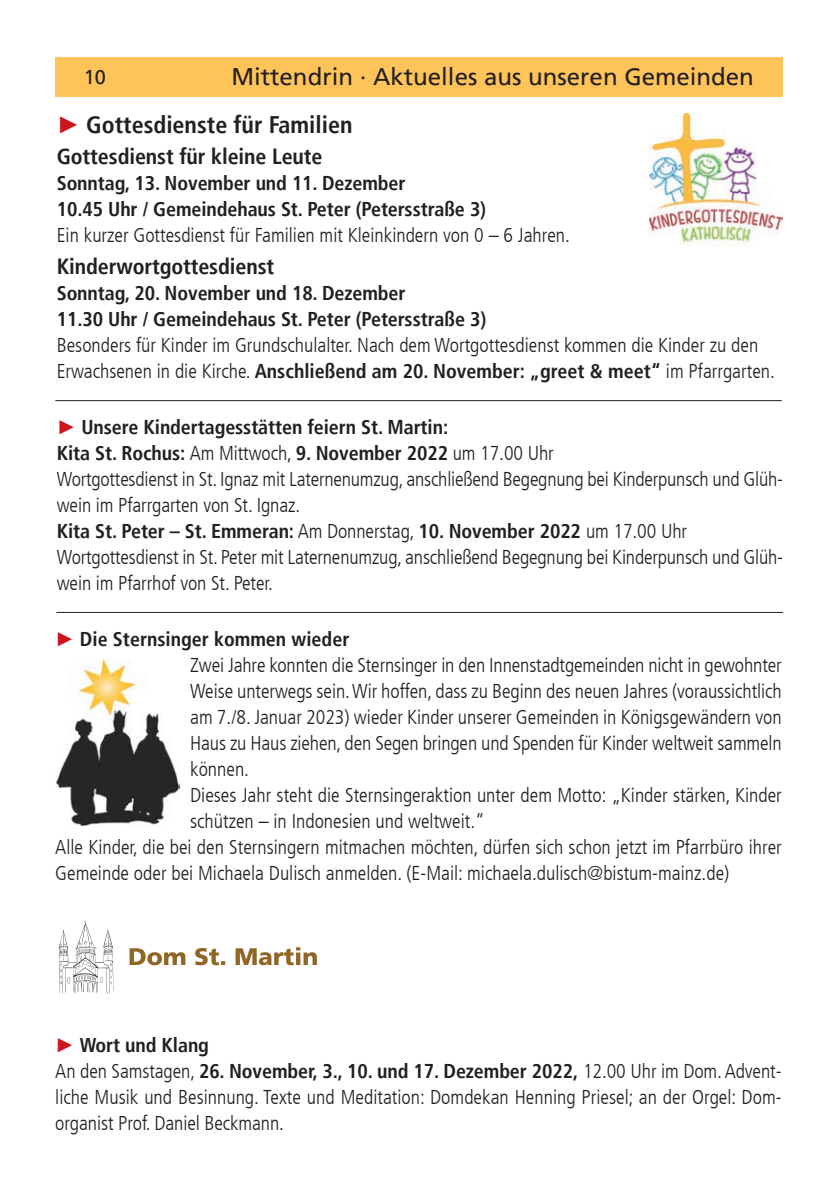
<style>
.page{position:relative;width:840px;height:1191px;background:#fff}
.page>*{position:absolute;margin:0;border:0;box-sizing:border-box;transform-origin:0 0}
.t1{font:24px "Frutiger LT";color:#231f20}
.t2{font:700 condensed 24px "Frutiger LT";color:#231f20}
.t3{font:700 condensed 22px "Frutiger LT";letter-spacing:-.005em;color:#231f20}
.t4{font:300 condensed 20px/26px "Frutiger LT";color:#231f20}
.t5{font:700 condensed 20px/26px "Frutiger LT";letter-spacing:-.005em;color:#231f20}
.t6{font:20px "Frutiger LT";color:#231f20}
.s1{font-family:"Arial";font-weight:400;font-stretch:normal;color:#cd151d}
.s2{font-weight:300}
.s3{font-weight:700}
</style>
<div class="page">
<svg style="left:129px;top:947px;width:188px;height:18px"></svg>
<img style="left:58px;top:920px;width:56px;height:73px">
<hr style="left:55px;top:400px;width:726px;height:1px;background:#231f20">
<img style="left:649px;top:113px;width:133px;height:133px">
<hr style="left:56px;top:612px;width:726px;height:1px;background:#231f20">
<div style="left:55px;top:57px;width:726px;height:39px;background:#fec459"></div>
<img style="left:56px;top:659px;width:123px;height:168px">
<p class="t6" style="left:84px;top:66px;width:24px">10</p>
<p class="t1" style="left:231px;top:62px;width:523px">Mittendrin · Aktuelles aus unseren Gemeinden</p>
<p class="t2" style="left:57px;top:110px;width:297px"><span class="s1">►</span> Gottesdienste für Familien</p>
<p class="t3" style="left:57px;top:144px;width:267px">Gottesdienst für kleine Leute</p>
<p class="t5" style="left:57px;top:170px;width:514px">Sonntag, 13. November und 11. Dezember<br>10.45 Uhr / Gemeindehaus St. Peter (Petersstraße 3)<br><span class="s2">Ein kurzer Gottesdienst für Familien mit Kleinkindern von 0 – 6 Jahren.</span></p>
<p class="t3" style="left:57px;top:253px;width:219px">Kinderwortgottesdienst</p>
<p class="t4" style="left:57px;top:280px;width:719px"><span class="s3">Sonntag, 20. November und 18. Dezember<br>11.30 Uhr / Gemeindehaus St. Peter (Petersstraße 3)<br></span>Besonders für Kinder im Grundschulalter. Nach dem Wortgottesdienst kommen die Kinder zu den Erwachsenen in die Kirche. <span class="s3">Anschließend am 20. November: „greet &amp; meet“</span> im Pfarrgarten.</p>
<p class="t5" style="left:57px;top:414px;width:393px"><span class="s1">►</span> Unsere Kindertagesstätten feiern St. Martin:</p>
<p class="t5" style="left:57px;top:440px;width:498px">Kita St. Rochus: <span class="s2">Am Mittwoch,</span> 9. November 2022 <span class="s2">um 17.00 Uhr</span></p>
<p class="t4" style="left:57px;top:466px;width:727px">Wortgottesdienst in St. Ignaz mit Laternenumzug, anschließend Begegnung bei Kinderpunsch und Glüh&shy;wein im Pfarrgarten von St. Ignaz.</p>
<p class="t5" style="left:57px;top:518px;width:631px">Kita St. Peter – St. Emmeran: <span class="s2">Am Donnerstag,</span> 10. November 2022 <span class="s2">um 17.00 Uhr</span></p>
<p class="t4" style="left:57px;top:544px;width:727px">Wortgottesdienst in St. Peter mit Laternenumzug, anschließend Begegnung bei Kinderpunsch und Glüh&shy;wein im Pfarrhof von St. Peter.</p>
<p class="t5" style="left:55px;top:625px;width:295px"><span class="s1">►</span> Die Sternsinger kommen wieder</p>
<p class="t4" style="left:190px;top:652px;width:593px;text-align:justify">Zwei Jahre konnten die Sternsinger in den Innenstadtgemeinden nicht in gewohnter Weise unterwegs sein. Wir hoffen, dass zu Beginn des neuen Jahres (voraussichtlich am 7./8. Januar 2023) wieder Kinder unserer Gemeinden in Königsgewändern von Haus zu Haus ziehen, den Segen bringen und Spenden für Kinder weltweit sammeln können.</p>
<p class="t4" style="left:190px;top:782px;width:592px">Dieses Jahr steht die Sternsingeraktion unter dem Motto: „Kinder stärken, Kinder schützen – in Indonesien und weltweit.“</p>
<p class="t4" style="left:55px;top:834px;width:727px">Alle Kinder, die bei den Sternsingern mitmachen möchten, dürfen sich schon jetzt im Pfarrbüro ihrer<br>Gemeinde oder bei Michaela Dulisch anmelden. (E-Mail: michaela.dulisch@bistum-mainz.de)</p>
<p class="t5" style="left:55px;top:1032px;width:155px"><span class="s1">►</span> Wort und Klang</p>
<p class="t4" style="left:55px;top:1058px;width:727px;text-align:justify">An den Samstagen, <span class="s3">26. November, 3., 10. und 17. Dezember 2022,</span> 12.00 Uhr im Dom. Advent&shy;liche Musik und Besinnung. Texte und Meditation: Domdekan Henning Priesel; an der Orgel: Dom - organist Prof. Daniel Beckmann.</p>
</div>
